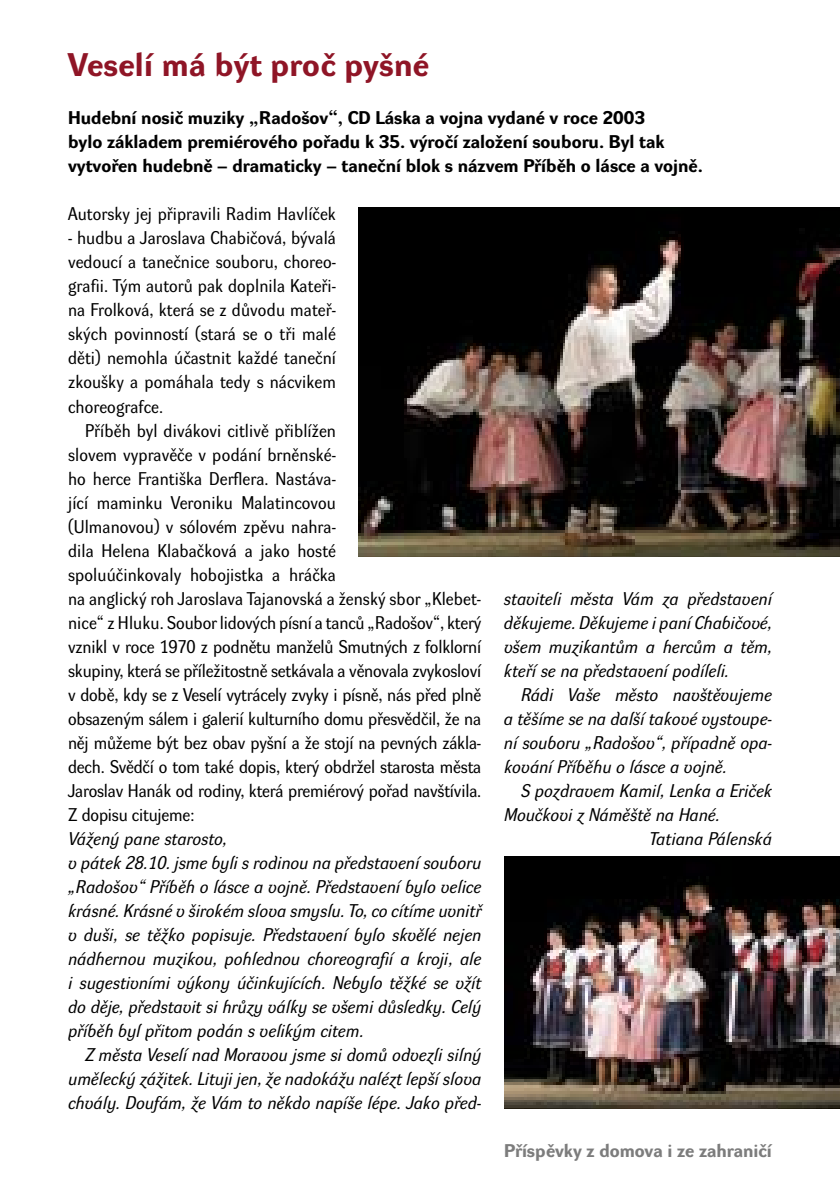
<style>
.page{position:relative;width:840px;height:1191px;background:#fff}
.page>*{position:absolute;margin:0;border:0;box-sizing:border-box;transform-origin:0 0}
.t1{font:700 32px "Dyna Grotesk RECE";letter-spacing:.01em;color:#8f1526}
.t2{font:18px/24px "Dyna Grotesk RCE";letter-spacing:-.01em;color:#000;text-align:justify}
.t3{font:italic 18px/24px "Dyna Grotesk RCE";letter-spacing:.005em;color:#000;text-align:justify}
.t4{font:700 18px/24px "Dyna Grotesk RECE";color:#000}
.t5{font:700 18px "Dyna Grotesk RECE";color:#7c7c7c}
</style>
<div class="page">
<img style="left:358px;top:208px;width:481px;height:348px">
<img style="left:504px;top:856px;width:335px;height:252px">
<h1 class="t1" style="left:68px;top:47px;width:362px">Veselí má být proč pyšné</h1>
<p class="t4" style="left:68px;top:108px;width:636px">Hudební nosič muziky „Radošov“, CD Láska a vojna vydané v roce 2003<br>bylo základem premiérového pořadu k 35. výročí založení souboru. Byl tak vytvořen hudebně – dramaticky – taneční blok s názvem Příběh o lásce a vojně.</p>
<p class="t2" style="left:68px;top:204px;width:269px">Autorsky jej připravili Radim Havlíček</p>
<p class="t2" style="left:68px;top:228px;width:269px">- hudbu a Jaroslava Chabičová, bývalá vedoucí a tanečnice souboru, choreo&shy;grafii. Tým autorů pak doplnila Kateři&shy;na Frolková, která se z důvodu mateř&shy;ských povinností (stará se o tři malé děti) nemohla účastnit každé taneční zkoušky a pomáhala tedy s nácvikem choreografce.</p>
<p class="t2" style="left:68px;top:420px;width:414px;text-align:left;text-indent:17px">Příběh byl divákovi citlivě přiblížen<br>slovem vypravěče v podání brněnské-<br>ho herce Františka Derflera. Nastáva-<br>jící maminku Veroniku Malatincovou<br>(Ulmanovou) v sólovém zpěvu nahra-<br>dila Helena Klabačková a jako hosté<br>spoluúčinkovaly hobojistka a hráčka<br>na anglický roh Jaroslava Tajanovská a ženský sbor „Klebet&shy;nice“ z Hluku. Soubor lidových písní a tanců „Radošov“, který vznikl v roce 1970 z podnětu manželů Smutných z folklorní skupiny, která se příležitostně setkávala a věnovala zvykosloví v době, kdy se z Veselí vytrácely zvyky i písně, nás před plně obsazeným sálem i galerií kulturního domu přesvědčil, že na něj můžeme být bez obav pyšní a že stojí na pevných zákla&shy;dech. Svědčí o tom také dopis, který obdržel starosta města Jaroslav Hanák od rodiny, která premiérový pořad navštívila.<br>Z dopisu citujeme:</p>
<p class="t3" style="left:68px;top:828px;width:414px;text-align:left">Vážený pane starosto,<br>v pátek 28.10. jsme byli s rodinou na představení souboru „Radošov“ Příběh o lásce a vojně. Představení bylo velice krásné. Krásné v širokém slova smyslu. To, co cítíme uvnitř v duši, se těžko popisuje. Představení bylo skvělé nejen nádhernou muzikou, pohlednou choreografií a kroji, ale i sugestivními výkony účinkujících. Nebylo těžké se vžít do děje, představit si hrůzy války se všemi důsledky. Celý příběh byl přitom podán s velikým citem.</p>
<p class="t3" style="left:68px;top:1044px;width:414px;text-indent:17px">Z města Veselí nad Moravou jsme si domů odvezli silný umělecký zážitek. Lituji jen, že nadokážu nalézt lepší slova chvály. Doufám, že Vám to někdo napíše lépe. Jako před-</p>
<p class="t3" style="left:503px;top:588px;width:269px">staviteli města Vám za představení děkujeme. Děkujeme i paní Chabičové, všem muzikantům a hercům a těm, kteří se na představení podíleli.</p>
<p class="t3" style="left:503px;top:684px;width:269px;text-indent:17px">Rádi Vaše město navštěvujeme a těšíme se na další takové vystoupe&shy;ní souboru „Radošov“, případně opa&shy;kování Příběhu o lásce a vojně.</p>
<p class="t3" style="left:520px;top:780px;width:252px">S pozdravem Kamil, Lenka a Eriček</p>
<p class="t3" style="left:503px;top:804px;width:217px">Moučkovi z Náměště na Hané.</p>
<p class="t3" style="left:648px;top:828px;width:124px">Tatiana Pálenská</p>
<p class="t5" style="left:504px;top:1140px;width:269px">Příspěvky z domova i ze zahraničí</p>
</div>
